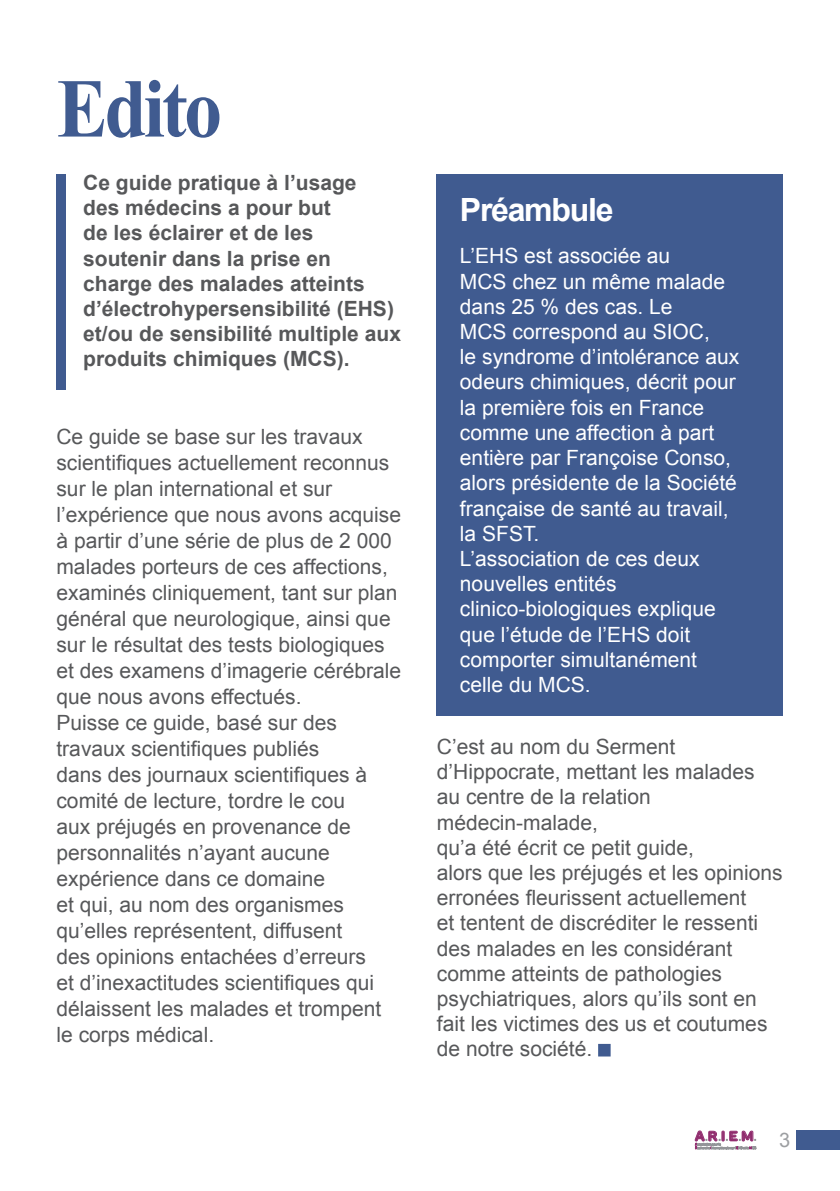
<style>
.page{position:relative;width:840px;height:1191px;background:#fff}
.page>*{position:absolute;margin:0;border:0;box-sizing:border-box;transform-origin:0 0}
.t1{font:700 83.6px "Times New Roman";letter-spacing:-.04em;color:#405b90;scale:.91 1}
.t2{font:700 32px "Arial";letter-spacing:-.04em;color:#fff}
.t3{font:21px/26px "Arial";color:#57585a}
.t4{font:21px/25.2px "Arial";color:#fff}
.t5{font:700 21px/25.2px "Arial";color:#57585a}
.t6{font:20px "Arial";color:#9d9fa2}
.t7{font:700 13.8px "TT Rounds Neue Trial";color:#8e2c6c}
</style>
<div class="page">
<svg style="left:694px;top:1130px;width:61px;height:19px"></svg>
<div style="left:795px;top:1130px;width:44px;height:19px;background:#405b90"></div>
<div style="left:597px;top:1044px;width:13px;height:12px;background:#405b90;border:2px solid #405b90"></div>
<div style="left:57px;top:174px;width:9px;height:215px;background:#405b90"></div>
<div style="left:436px;top:175px;width:346px;height:541px;background:#405b90"></div>
<h1 class="t1" style="left:57px;top:51px;width:183px">Edito</h1>
<p class="t5" style="left:83px;top:171px;width:319px">Ce guide pratique à l’usage<br>des médecins a pour but<br>de les éclairer et de les soutenir dans la prise en charge des malades atteints d’électrohypersensibilité (EHS) et/ou de sensibilité multiple aux produits chimiques (MCS).</p>
<p class="t3" style="left:56px;top:423px;width:346px">Ce guide se base sur les travaux scientifiques actuellement reconnus sur le plan international et sur l’expérience que nous avons acquise à partir d’une série de plus de 2 000 malades porteurs de ces affections, examinés cliniquement, tant sur plan général que neurologique, ainsi que sur le résultat des tests biologiques et des examens d’imagerie cérébrale que nous avons effectués.<br>Puisse ce guide, basé sur des travaux scientifiques publiés<br>dans des journaux scientifiques à comité de lecture, tordre le cou<br>aux préjugés en provenance de personnalités n’ayant aucune expérience dans ce domaine<br>et qui, au nom des organismes qu’elles représentent, diffusent<br>des opinions entachées d’erreurs<br>et d’inexactitudes scientifiques qui délaissent les malades et trompent le corps médical.</p>
<h2 class="t2" style="left:459px;top:188px;width:155px">Préambule</h2>
<p class="t4" style="left:459px;top:244px;width:280px">L’EHS est associée au<br>MCS chez un même malade dans 25 % des cas. Le<br>MCS correspond au SIOC,<br>le syndrome d’intolérance aux odeurs chimiques, décrit pour la première fois en France comme une affection à part entière par Françoise Conso, alors présidente de la Société française de santé au travail, la SFST.<br>L’association de ces deux nouvelles entités clinico-biologiques explique que l’étude de l’EHS doit comporter simultanément celle du MCS.</p>
<p class="t3" style="left:436px;top:734px;width:347px;line-height:25.2px">C’est au nom du Serment d’Hippocrate, mettant les malades au centre de la relation médecin-malade,<br>qu’a été écrit ce petit guide,<br>alors que les préjugés et les opinions erronées fleurissent actuellement<br>et tentent de discréditer le ressenti des malades en les considérant comme atteints de pathologies psychiatriques, alors qu’ils sont en fait les victimes des us et coutumes de notre société.</p>
<p class="t7" style="left:694px;top:1126px;width:60px">A R I E M</p>
<p class="t6" style="left:778px;top:1127px;width:13px">3</p>
</div>
